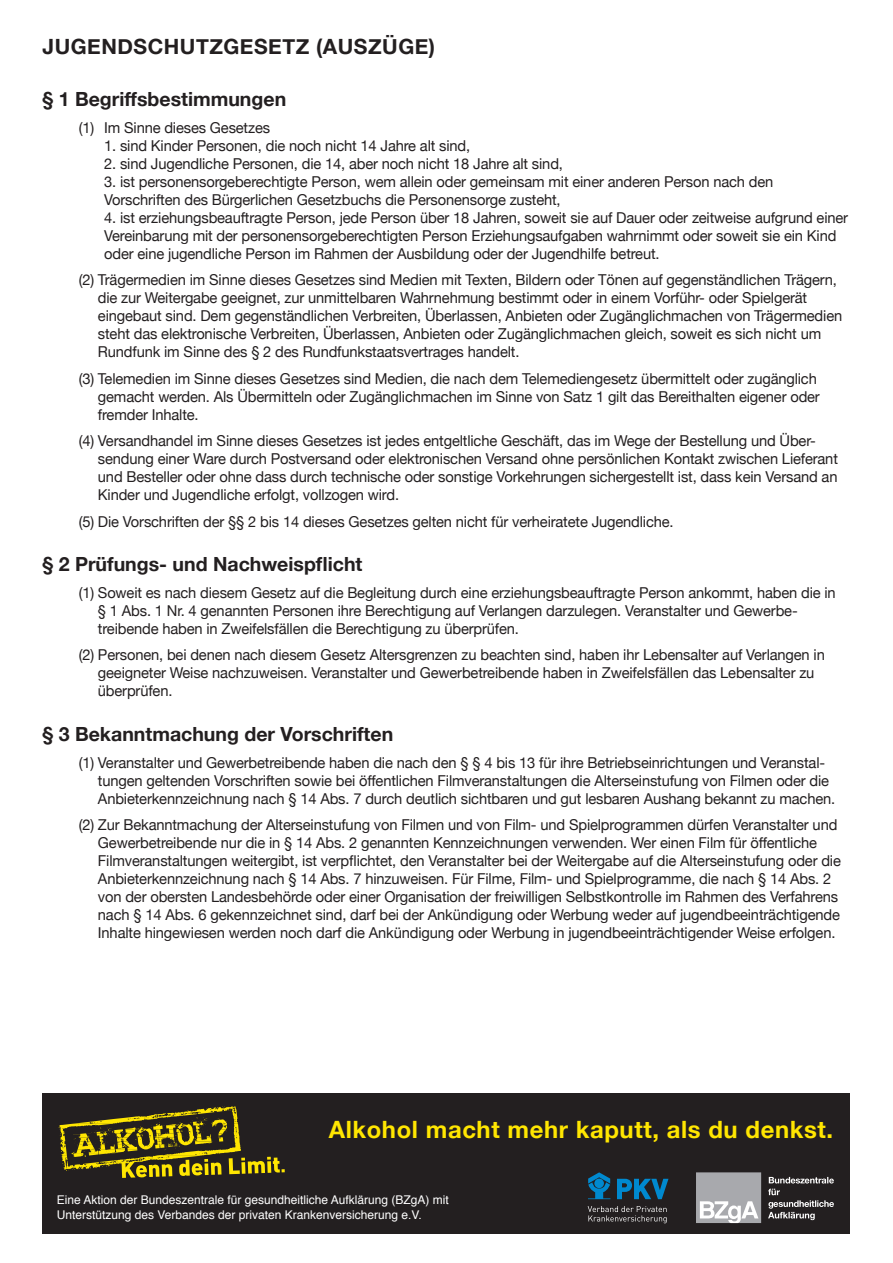
<style>
.page{position:relative;width:893px;height:1263px;background:#fff}
.page>*{position:absolute;margin:0;border:0;box-sizing:border-box;transform-origin:0 0}
.t1{font:700 23.85px "Helvetica Neue";letter-spacing:.025em;color:#ffe601}
.Head{font:700 21px "Helvetica Neue";letter-spacing:.025em;color:#231f20}
.Subhead{font:700 19.5px "Helvetica Neue";color:#231f20}
.copy{font:15px/18px "Helvetica Neue";letter-spacing:-.01em;color:#231f20}
.t2{font:12px/14.4px "Helvetica";color:#fff}
</style>
<div class="page">
<div style="left:43px;top:1093px;width:807px;height:140px;background:#231f20"></div>
<svg style="left:59px;top:1106px;width:226px;height:72px"></svg>
<div style="left:696px;top:1172px;width:65px;height:51px;background:#a8a9ad"></div>
<svg style="left:768px;top:1177px;width:66px;height:43px"></svg>
<svg style="left:700px;top:1201px;width:58px;height:22px"></svg>
<svg style="left:588px;top:1206px;width:79px;height:17px"></svg>
<svg style="left:617px;top:1179px;width:51px;height:20px"></svg>
<svg style="left:588px;top:1172px;width:22px;height:27px"></svg>
<p class="Head" style="left:43px;top:31px;width:394px">JUGENDSCHUTZGESETZ (AUSZÜGE)</p>
<p class="Subhead" style="left:43px;top:84px;width:245px">§ 1 Begriffsbestimmungen</p>
<p class="copy" style="left:79px;top:119px;width:193px">(1) Im Sinne dieses Gesetzes</p>
<p class="copy" style="left:104px;top:137px;width:368px">1. sind Kinder Personen, die noch nicht 14 Jahre alt sind,</p>
<p class="copy" style="left:104px;top:155px;width:460px">2. sind Jugendliche Personen, die 14, aber noch nicht 18 Jahre alt sind,</p>
<p class="copy" style="left:104px;top:173px;width:671px">3. ist personensorgeberechtigte Person, wem allein oder gemeinsam mit einer anderen Person nach den<br>Vorschriften des Bürgerlichen Gesetzbuchs die Personensorge zusteht,</p>
<p class="copy" style="left:104px;top:209px;width:745px">4. ist erziehungsbeauftragte Person, jede Person über 18 Jahren, soweit sie auf Dauer oder zeitweise aufgrund einer<br>Vereinbarung mit der personensorgeberechtigten Person Erziehungsaufgaben wahrnimmt oder soweit sie ein Kind oder eine jugendliche Person im Rahmen der Ausbildung oder der Jugendhilfe betreut.</p>
<p class="copy" style="left:98px;top:272px;width:746px;text-indent:-19px">(2) Trägermedien im Sinne dieses Gesetzes sind Medien mit Texten, Bildern oder Tönen auf gegenständlichen Trägern, die zur Weitergabe geeignet, zur unmittelbaren Wahrnehmung bestimmt oder in einem Vorführ- oder Spielgerät eingebaut sind. Dem gegenständlichen Verbreiten, Überlassen, Anbieten oder Zugänglichmachen von Trägermedien steht das elektronische Verbreiten, Überlassen, Anbieten oder Zugänglichmachen gleich, soweit es sich nicht um Rundfunk im Sinne des § 2 des Rundfunkstaatsvertrages handelt.</p>
<p class="copy" style="left:98px;top:370px;width:723px;text-indent:-19px">(3) Telemedien im Sinne dieses Gesetzes sind Medien, die nach dem Telemediengesetz übermittelt oder zugänglich gemacht werden. Als Übermitteln oder Zugänglichmachen im Sinne von Satz 1 gilt das Bereithalten eigener oder fremder Inhalte.</p>
<p class="copy" style="left:98px;top:433px;width:741px;text-indent:-19px">(4) Versandhandel im Sinne dieses Gesetzes ist jedes entgeltliche Geschäft, das im Wege der Bestellung und Über&shy;sendung einer Ware durch Postversand oder elektronischen Versand ohne persönlichen Kontakt zwischen Lieferant und Besteller oder ohne dass durch technische oder sonstige Vorkehrungen sichergestellt ist, dass kein Versand an Kinder und Jugendliche erfolgt, vollzogen wird.</p>
<p class="copy" style="left:79px;top:513px;width:596px">(5) Die Vorschriften der §§ 2 bis 14 dieses Gesetzes gelten nicht für verheiratete Jugendliche.</p>
<p class="Subhead" style="left:43px;top:549px;width:321px">§ 2 Prüfungs- und Nachweispflicht</p>
<p class="copy" style="left:98px;top:584px;width:739px;text-indent:-19px">(1) Soweit es nach diesem Gesetz auf die Begleitung durch eine erziehungsbeauftragte Person ankommt, haben die in § 1 Abs. 1 Nr. 4 genannten Personen ihre Berechtigung auf Verlangen darzulegen. Veranstalter und Gewerbe&shy;treibende haben in Zweifelsfällen die Berechtigung zu überprüfen.</p>
<p class="copy" style="left:98px;top:647px;width:728px;text-indent:-19px">(2) Personen, bei denen nach diesem Gesetz Altersgrenzen zu beachten sind, haben ihr Lebensalter auf Verlangen in geeigneter Weise nachzuweisen. Veranstalter und Gewerbetreibende haben in Zweifelsfällen das Lebensalter zu überprüfen.</p>
<p class="Subhead" style="left:43px;top:719px;width:352px">§ 3 Bekanntmachung der Vorschriften</p>
<p class="copy" style="left:98px;top:754px;width:739px;text-indent:-19px">(1) Veranstalter und Gewerbetreibende haben die nach den § § 4 bis 13 für ihre Betriebseinrichtungen und Veranstal&shy;tungen geltenden Vorschriften sowie bei öffentlichen Filmveranstaltungen die Alterseinstufung von Filmen oder die<br>Anbieterkennzeichnung nach § 14 Abs. 7 durch deutlich sichtbaren und gut lesbaren Aushang bekannt zu machen.</p>
<p class="copy" style="left:98px;top:817px;width:744px;text-indent:-19px">(2) Zur Bekanntmachung der Alterseinstufung von Filmen und von Film- und Spielprogrammen dürfen Veranstalter und Gewerbetreibende nur die in § 14 Abs. 2 genannten Kennzeichnungen verwenden. Wer einen Film für öffentliche Filmveranstaltungen weitergibt, ist verpflichtet, den Veranstalter bei der Weitergabe auf die Alterseinstufung oder die Anbieterkennzeichnung nach § 14 Abs. 7 hinzuweisen. Für Filme, Film- und Spielprogramme, die nach § 14 Abs. 2 von der obersten Landesbehörde oder einer Organisation der freiwilligen Selbstkontrolle im Rahmen des Verfahrens nach § 14 Abs. 6 gekennzeichnet sind, darf bei der Ankündigung oder Werbung weder auf jugendbeeinträchtigende Inhalte hingewiesen werden noch darf die Ankündigung oder Werbung in jugendbeeinträchtigender Weise erfolgen.</p>
<p class="t1" style="left:329px;top:1111px;width:506px">Alkohol macht mehr kaputt, als du denkst.</p>
<p class="t2" style="left:57px;top:1193px;width:394px">Eine Aktion der Bundeszentrale für gesundheitliche Aufklärung (BZgA) mit<br>Unterstützung des Verbandes der privaten Krankenversicherung e.V.</p>
</div>
